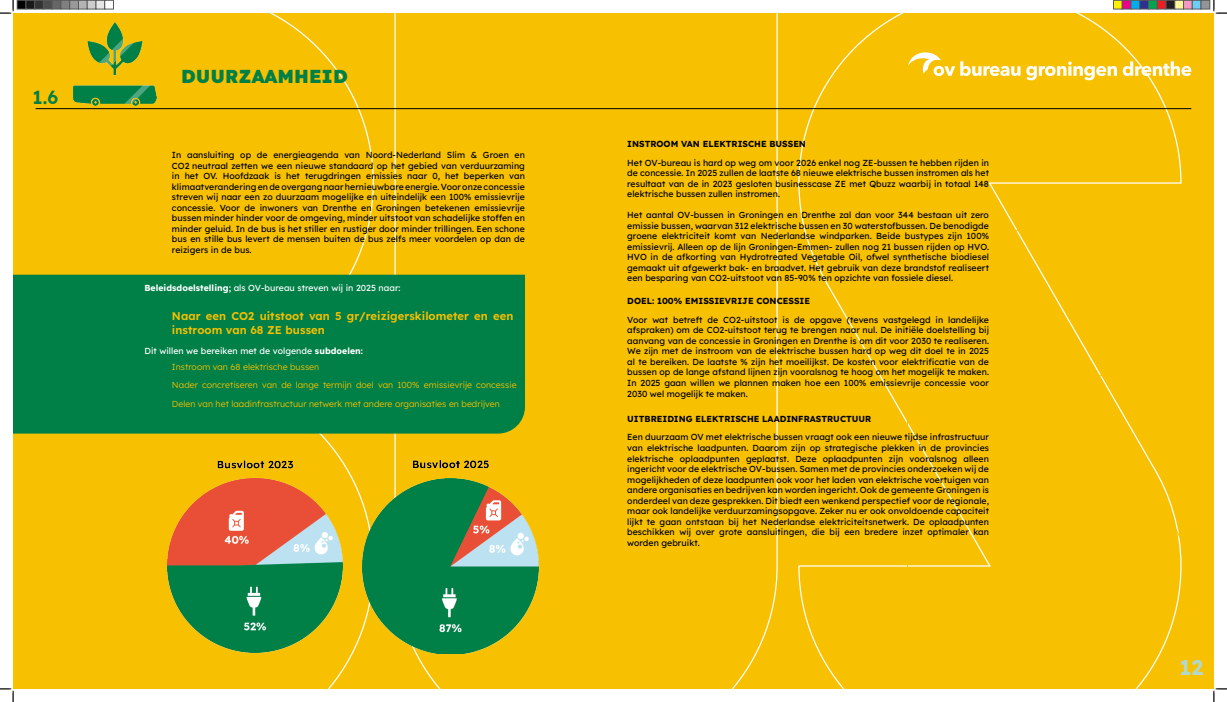
<style>
.page{position:relative;width:1227px;height:702px;background:#fff}
.page>*{position:absolute;margin:0;border:0;box-sizing:border-box;transform-origin:0 0}
.t1{font:700 21.25px "Lexend Deca";color:#b3d8c8}
.Paragraph_Style_4{font:900 18.75px "Lexend Deca";color:#007f47}
.t2{font:600 18.75px "Lexend Deca";color:#007f47}
.bROOD_2_-_wit{font:600 11.25px/13.5px "Lexend Deca";letter-spacing:.005em;color:#f7c000}
.bROOD_2_-_wit-2{font:8.75px/10.5px "Lexend Deca";letter-spacing:.005em;color:#000;text-align:justify}
.Brood_2_-_geel{font:300 8.75px/18.8px "Lexend Deca";letter-spacing:.005em;color:#f7c000}
.Brood_highlight{font:700 8.75px "Lexend Deca";color:#000}
.Brood_2_-_wit_tekst{font:8.75px "Lexend Deca";letter-spacing:.005em;color:#fff}
.s1{font-weight:700}
.s2{font-weight:600}
</style>
<div class="page">
<div style="left:13px;top:13px;width:1168px;height:675px;background:#f7c000"></div>
<hr style="left:36px;top:108px;width:1155px;height:1px;background:#000">
<svg style="left:908px;top:52px;width:283px;height:28px"></svg>
<div style="left:244px;top:213px;width:969px;height:475px;background:#f7c000"></div>
<img style="left:74px;top:22px;width:82px;height:83px">
<div style="left:13px;top:274px;width:512px;height:159px;background:#007f47"></div>
<img style="left:168px;top:460px;width:174px;height:192px">
<img style="left:359px;top:460px;width:179px;height:193px">
<svg style="left:0;top:0;width:14px;height:14px"></svg>
<svg style="left:0;top:688px;width:14px;height:13px"></svg>
<svg style="left:1213px;top:0;width:13px;height:14px"></svg>
<svg style="left:1213px;top:688px;width:13px;height:13px"></svg>
<div style="left:17px;top:0;width:9px;height:9px;background:#000"></div>
<div style="left:17px;top:0;width:9px;height:9px;border:1px solid #595959"></div>
<div style="left:26px;top:0;width:9px;height:9px;background:#1a1a1a"></div>
<div style="left:26px;top:0;width:9px;height:9px;border:1px solid #595959"></div>
<div style="left:35px;top:0;width:8px;height:9px;background:#333"></div>
<div style="left:34px;top:0;width:10px;height:9px;border:1px solid #595959"></div>
<div style="left:43px;top:0;width:9px;height:9px;background:#4d4d4d"></div>
<div style="left:43px;top:0;width:9px;height:9px;border:1px solid #595959"></div>
<div style="left:52px;top:0;width:9px;height:9px;background:#666"></div>
<div style="left:52px;top:0;width:9px;height:9px;border:1px solid #595959"></div>
<div style="left:61px;top:0;width:9px;height:9px;background:#808080"></div>
<div style="left:61px;top:0;width:9px;height:9px;border:1px solid #595959"></div>
<div style="left:70px;top:0;width:8px;height:9px;background:#999"></div>
<div style="left:69px;top:0;width:10px;height:9px;border:1px solid #595959"></div>
<div style="left:78px;top:0;width:9px;height:9px;background:#b3b3b3"></div>
<div style="left:78px;top:0;width:10px;height:9px;border:1px solid #595959"></div>
<div style="left:87px;top:0;width:9px;height:9px;background:#ccc"></div>
<div style="left:87px;top:0;width:9px;height:9px;border:1px solid #595959"></div>
<div style="left:96px;top:0;width:9px;height:9px;background:#e6e6e6"></div>
<div style="left:96px;top:0;width:9px;height:9px;border:1px solid #595959"></div>
<div style="left:104px;top:0;width:10px;height:9px;border:1px solid #595959"></div>
<div style="left:1113px;top:0;width:9px;height:9px;background:#fff101"></div>
<div style="left:1112px;top:0;width:10px;height:9px;border:1px solid #595959"></div>
<div style="left:1122px;top:0;width:8px;height:9px;background:#ed028c"></div>
<div style="left:1121px;top:0;width:10px;height:9px;border:1px solid #595959"></div>
<div style="left:1130px;top:0;width:9px;height:9px;background:#00aeef"></div>
<div style="left:1130px;top:0;width:9px;height:9px;border:1px solid #595959"></div>
<div style="left:1139px;top:0;width:9px;height:9px;background:#2e3092"></div>
<div style="left:1139px;top:0;width:9px;height:9px;border:1px solid #595959"></div>
<div style="left:1148px;top:0;width:9px;height:9px;background:#00a54f"></div>
<div style="left:1148px;top:0;width:9px;height:9px;border:1px solid #595959"></div>
<div style="left:1157px;top:0;width:8px;height:9px;background:#ee1d23"></div>
<div style="left:1156px;top:0;width:10px;height:9px;border:1px solid #595959"></div>
<div style="left:1165px;top:0;width:9px;height:9px;background:#231f20"></div>
<div style="left:1165px;top:0;width:9px;height:9px;border:1px solid #595959"></div>
<div style="left:1174px;top:0;width:9px;height:9px;background:#fff79a"></div>
<div style="left:1174px;top:0;width:9px;height:9px;border:1px solid #595959"></div>
<div style="left:1183px;top:0;width:9px;height:9px;background:#f499c2"></div>
<div style="left:1182px;top:0;width:10px;height:9px;border:1px solid #595959"></div>
<div style="left:1192px;top:0;width:8px;height:9px;background:#6bcff6"></div>
<div style="left:1191px;top:0;width:10px;height:9px;border:1px solid #595959"></div>
<div style="left:1200px;top:0;width:9px;height:9px;background:#939598"></div>
<div style="left:1200px;top:0;width:9px;height:9px;border:1px solid #595959"></div>
<p class="t2" style="left:33px;top:84px;width:27px">1.6</p>
<p class="Paragraph_Style_4" style="left:181px;top:63px;width:168px">DUURZAAMHEID</p>
<p class="bROOD_2_-_wit-2" style="left:172px;top:149px;width:354px">In aansluiting op de energieagenda van Noord-Nederland Slim &amp; Groen en CO2 neutraal zetten we een nieuwe standaard op het gebied van verduurzaming in het OV. Hoofdzaak is het terugdringen emissies naar 0, het beperken van klimaatverandering en de overgang naar hernieuwbare energie. Voor onze concessie streven wij naar een zo duurzaam mogelijke en uiteindelijk een 100% emissievrije concessie. Voor de inwoners van Drenthe en Groningen betekenen emissievrije bussen minder hinder voor de omgeving, minder uitstoot van schadelijke stoffen en minder geluid. In de bus is het stiller en rustiger door minder trillingen. Een schone bus en stille bus levert de mensen buiten de bus zelfs meer voordelen op dan de reizigers in de bus.</p>
<p class="Brood_2_-_wit_tekst" style="left:144px;top:281px;width:257px"><span class="s1">Beleidsdoelstelling</span><span class="s2">;</span> als OV-bureau streven wij in 2025 naar:</p>
<p class="bROOD_2_-_wit" style="left:172px;top:308px;width:343px">Naar een CO2 uitstoot van 5 gr/reizigerskilometer en een instroom van 68 ZE bussen</p>
<p class="Brood_2_-_wit_tekst" style="left:144px;top:344px;width:220px">Dit willen we bereiken met de volgende <span class="s1">subdoelen</span><span class="s2">:</span></p>
<p class="Brood_2_-_geel" style="left:172px;top:356px;width:149px">Instroom van 68 elektrische bussen</p>
<p class="Brood_2_-_geel" style="left:172px;top:375px;width:346px">Nader concretiseren van de lange termijn doel van 100% emissievrije concessie<br>Delen van het laadinfrastructuur netwerk met andere organisaties en bedrijven</p>
<p class="Brood_highlight" style="left:627px;top:137px;width:180px">INSTROOM VAN ELEKTRISCHE BUSSEN</p>
<p class="bROOD_2_-_wit-2" style="left:627px;top:157px;width:363px">Het OV-bureau is hard op weg om voor 2026 enkel nog ZE-bussen te hebben rijden in de concessie. In 2025 zullen de laatste 68 nieuwe elektrische bussen instromen als het resultaat van de in 2023 gesloten businesscase ZE met Qbuzz waarbij in totaal 148 elektrische bussen zullen instromen.</p>
<p class="bROOD_2_-_wit-2" style="left:627px;top:209px;width:363px">Het aantal OV-bussen in Groningen en Drenthe zal dan voor 344 bestaan uit zero emissie bussen, waarvan 312 elektrische bussen en 30 waterstofbussen. De benodigde groene elektriciteit komt van Nederlandse windparken. Beide bustypes zijn 100% emissievrij. Alleen op de lijn Groningen-Emmen- zullen nog 21 bussen rijden op HVO.<br>HVO in de afkorting van Hydrotreated Vegetable Oil, ofwel synthetische biodiesel gemaakt uit afgewerkt bak- en braadvet. Het gebruik van deze brandstof realiseert een besparing van CO2-uitstoot van 85-90% ten opzichte van fossiele diesel.</p>
<p class="Brood_highlight" style="left:627px;top:294px;width:184px">DOEL: 100% EMISSIEVRIJE CONCESSIE</p>
<p class="bROOD_2_-_wit-2" style="left:627px;top:314px;width:363px">Voor wat betreft de CO2-uitstoot is de opgave (tevens vastgelegd in landelijke afspraken) om de CO2-uitstoot terug te brengen naar nul. De initiële doelstelling bij aanvang van de concessie in Groningen en Drenthe is om dit voor 2030 te realiseren.<br>We zijn met de instroom van de elektrische bussen hard op weg dit doel te in 2025 al te bereiken. De laatste % zijn het moeilijkst. De kosten voor elektrificatie van de bussen op de lange afstand lijnen zijn vooralsnog te hoog om het mogelijk te maken.<br>In 2025 gaan willen we plannen maken hoe een 100% emissievrije concessie voor 2030 wel mogelijk te maken.</p>
<p class="bROOD_2_-_wit-2" style="left:627px;top:431px;width:363px">Een duurzaam OV met elektrische bussen vraagt ook een nieuwe tijdse infrastructuur van elektrische laadpunten. Daarom zijn op strategische plekken in de provincies elektrische oplaadpunten geplaatst. Deze oplaadpunten zijn vooralsnog alleen ingericht voor de elektrische OV-bussen. Samen met de provincies onderzoeken wij de mogelijkheden of deze laadpunten ook voor het laden van elektrische voertuigen van andere organisaties en bedrijven kan worden ingericht. Ook de gemeente Groningen is onderdeel van deze gesprekken. Dit biedt een wenkend perspectief voor de regionale, maar ook landelijke verduurzamingsopgave. Zeker nu er ook onvoldoende capaciteit lijkt te gaan ontstaan bij het Nederlandse elektriciteitsnetwerk. De oplaadpunten beschikken wij over grote aansluitingen, die bij een bredere inzet optimaler kan worden gebruikt.</p>
<p class="Brood_highlight" style="left:627px;top:412px;width:245px">UITBREIDING ELEKTRISCHE LAADINFRASTRUCTUUR</p>
<h1 class="t1" style="left:1179px;top:651px;width:25px">12</h1>
</div>
